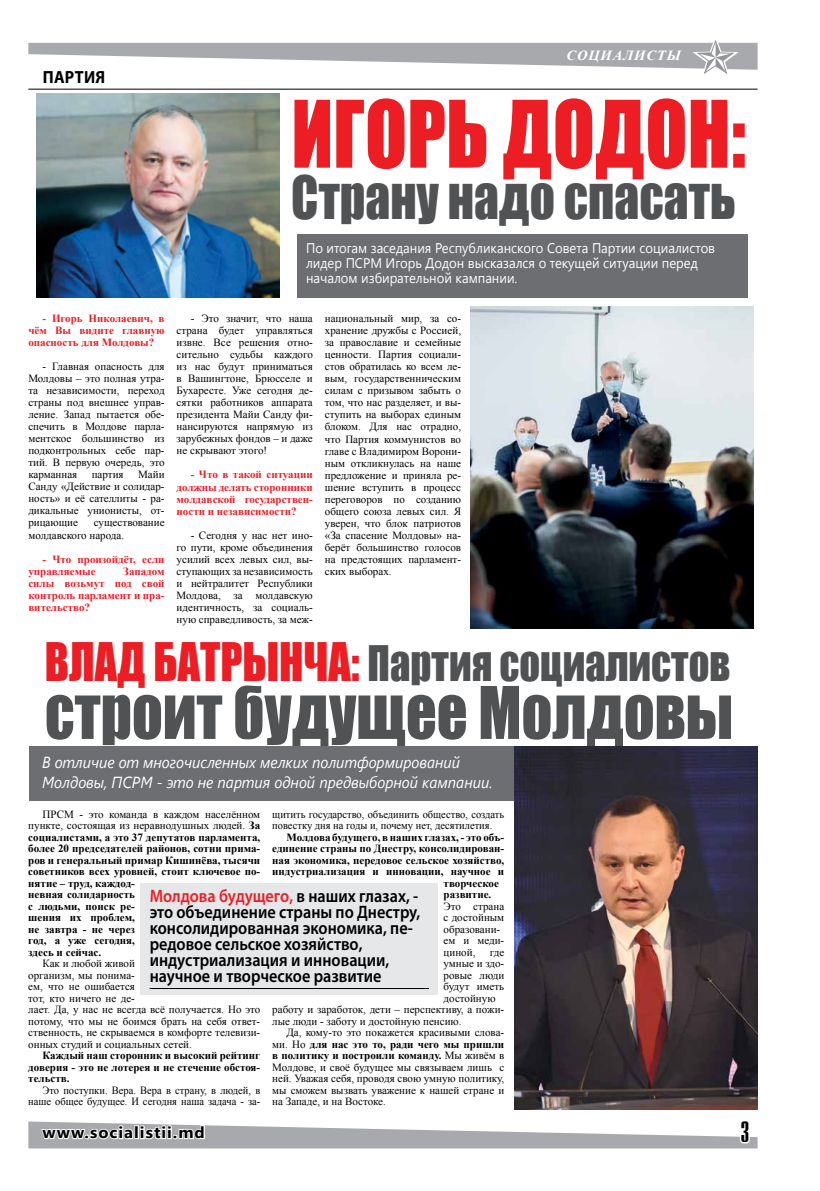
<style>
.page{position:relative;width:820px;height:1191px;background:#fff}
.page>*{position:absolute;margin:0;border:0;box-sizing:border-box;transform-origin:0 0}
.t1{font:85.8px "Impact";color:#ed1d24;scale:.9 1}
.t2{font:67px "Impact";color:#515254;scale:.9 1}
.t3{font:54.9px "Impact";color:#515254;scale:.9 1}
.t4{font:45px "Impact";color:#515254;scale:.9 1}
.t5{font:24px "Compact";color:#000}
.t6{font:600 18px/16px "Myriad Pro";color:#000;scale:.9 1}
.t7{font:700 17.6px "Myriad Pro";letter-spacing:.02em;color:#000;scale:.92 1}
.t8{font:italic 16px/20.2px "Segoe UI";color:#fff;scale:.93 1}
.t9{font:700 16px "Segoe UI";letter-spacing:.06em;color:#000;scale:1.04 1}
.t10{font:14px/15px "Segoe UI";color:#fff;scale:.93 1}
.t11{font:italic 700 14px "Times New Roman";letter-spacing:.06em;color:#fff;scale:1.04 1}
.t12{font:11px/12px "Times New Roman";color:#000;text-align:justify}
.t13{font:700 11px/11.5px "Times New Roman";color:#000}
.t14{font:700 11px/12px "Times New Roman";color:#ed1d24;text-align:justify}
.t15{font:11px/11.5px "Times New Roman";color:#000;text-align:right;scale:.95 1}
.s1{font-size:48.8px;color:#ed1d24}
.s2{font-weight:400}
.s3{color:#ed1d24}
</style>
<div class="page">
<svg style="left:28px;top:40px;width:729px;height:34px"></svg>
<svg style="left:28px;top:1121px;width:729px;height:28px"></svg>
<hr style="left:28px;top:89px;width:729px;height:1px;background:#000">
<div style="left:297px;top:234px;width:450px;height:63px;background:#6d6e71"></div>
<div style="left:29px;top:746px;width:512px;height:54px;background:#6d6e71"></div>
<img style="left:514px;top:746px;width:243px;height:363px">
<div style="left:141px;top:883px;width:297px;height:111px;background:#e6e7e8"></div>
<hr style="left:150px;top:988px;width:279px;height:1px;background:#000">
<img style="left:36px;top:94px;width:243px;height:204px">
<img style="left:470px;top:306px;width:282px;height:322px">
<h3 class="t7" style="left:43px;top:66px;width:69px">ПАРТИЯ</h3>
<p class="t14" style="left:28px;top:312px;width:138px;text-indent:14px">- Игорь Николаевич, в чём Вы видите главную опасность для Молдовы?</p>
<p class="t12" style="left:28px;top:360px;width:138px;text-indent:14px">- Главная опасность для Молдовы – это полная утра&shy;та независимости, переход страны под внешнее управ&shy;ление. Запад пытается обе&shy;спечить в Молдове парла&shy;ментское большинство из подконтрольных себе пар&shy;тий. В первую очередь, это карманная</p>
<p class="t12" style="left:28px;top:468px;width:138px;text-indent:110px">Майи Санду «Действие и солидар&shy;ность» и её сателлиты - ра&shy;дикальные унионисты, от&shy;рицающие</p>
<p class="t12" style="left:92px;top:468px;width:33px">партия</p>
<p class="t12" style="left:28px;top:516px;width:138px;text-indent:65px">существование молдавского народа.</p>
<p class="t14" style="left:28px;top:552px;width:138px;text-indent:14px">- Что произойдёт, если управляемые</p>
<p class="t14" style="left:28px;top:564px;width:138px;text-indent:95px">Западом силы возьмут под свой контроль парламент и пра&shy;вительство?</p>
<p class="t11" style="left:566px;top:46px;width:111px">СОЦИАЛИСТЫ</p>
<h1 class="t1" style="left:291px;top:67px;width:506px">ИГОРЬ ДОДОН:</h1>
<h3 class="t3" style="left:291px;top:155px;width:495px">Страну надо спасать</h3>
<p class="t10" style="left:306px;top:240px;width:441px">По итогам заседания Республиканского Совета Партии социалистов лидер ПСРМ Игорь Додон высказался о текущей ситуации перед началом избирательной кампании.</p>
<p class="t12" style="left:176px;top:312px;width:138px;text-indent:14px">- Это значит, что наша страна будет управляться извне. Все решения отно&shy;сительно судьбы каждого из нас будут приниматься в Вашингтоне, Брюсселе и Бухаресте. Уже сегодня де&shy;сятки работников аппарата президента Майи Санду фи&shy;нансируются напрямую из зарубежных фондов – и даже не скрывают этого!</p>
<p class="t14" style="left:176px;top:468px;width:138px;text-indent:14px">- Что в такой ситуации должны делать сторонники молдавской государствен&shy;ности и независимости?</p>
<p class="t12" style="left:176px;top:528px;width:138px;text-indent:14px">- Сегодня у нас нет ино&shy;го пути, кроме объединения усилий всех левых сил, вы&shy;ступающих за независимость и нейтралитет Республики Молдова, за молдавскую идентичность, за социаль&shy;ную справедливость, за меж-</p>
<p class="t12" style="left:325px;top:312px;width:138px">национальный мир, за со&shy;хранение дружбы с Россией, за православие и семейные ценности. Партия социали&shy;стов обратилась ко всем ле&shy;вым, государственническим силам с призывом забыть о том, что нас разделяет, и вы&shy;ступить на выборах единым блоком. Для нас отрадно, что Партия коммунистов во главе с Владимиром Ворони&shy;ным откликнулась на наше предложение и приняла ре&shy;шение вступить в процесс переговоров по созданию общего союза левых сил. Я уверен, что блок патриотов «За спасение Молдовы» на&shy;берёт большинство голосов на предстоящих парламент&shy;ских выборах.</p>
<h3 class="t4" style="left:45px;top:628px;width:762px"><span class="s1">ВЛАД БАТРЫНЧА:</span> Партия социалистов</h3>
<h2 class="t2" style="left:45px;top:660px;width:765px">строит будущее Молдовы</h2>
<h3 class="t8" style="left:42px;top:751px;width:485px">В отличие от многочисленных мелких политформирований<br>Молдовы, ПСРМ - это не партия одной предвыборной кампании.</h3>
<p class="t13" style="left:28px;top:808px;width:233px;text-indent:14px"><span class="s2">ПРСМ - это команда в каждом населённом пункте, состоящая из неравнодушных людей.</span> За социалистами, а это 37 депутатов парламента, более 20 председателей районов, сотни прима&shy;ров и генеральный примар Кишинёва, тысячи советников всех уровней, стоит ключевое по&shy;нятие – труд, каждод-<br>невная солидарность<br>с людьми, поиск ре-<br>шения их проблем,<br>не завтра - не через<br>год, а уже сегодня,<br>здесь и сейчас.</p>
<p class="t12" style="left:28px;top:957px;width:233px;line-height:11.5px;text-align:left;text-indent:14px">Как и любой живой<br>организм, мы понима-<br>ем, что не ошибается<br>тот, кто ничего не де-<br>лает. Да, у нас не всегда всё получается. Но это потому, что мы не боимся брать на себя ответ&shy;ственность, не скрываемся в комфорте телевизи&shy;онных студий и социальных сетей.</p>
<p class="t13" style="left:28px;top:1049px;width:233px;text-align:justify;text-indent:14px">Каждый наш сторонник и высокий рейтинг доверия - это не лотерея и не стечение обстоя&shy;тельств.</p>
<p class="t15" style="left:28px;top:1084px;width:245px">Это поступки. Вера. Вера в страну, в людей, в наше общее будущее. И сегодня наша задача - за-</p>
<p class="t15" style="left:272px;top:808px;width:245px;text-align:left">щитить государство, объединить общество, создать повестку дня на годы и, почему нет, десятилетия.</p>
<p class="t13" style="left:286px;top:831px;width:219px">Молдова будущего, в наших глазах, - это объ-</p>
<p class="t13" style="left:272px;top:842px;width:233px">единение страны по Днестру, консолидирован-</p>
<p class="t13" style="left:272px;top:854px;width:233px">ная экономика, передовое сельское хозяйство,</p>
<p class="t13" style="left:272px;top:865px;width:233px">индустриализация и инновации, научное и</p>
<p class="t13" style="left:443px;top:877px;width:57px">творческое</p>
<p class="t13" style="left:443px;top:888px;width:49px">развитие.</p>
<p class="t12" style="left:443px;top:900px;width:62px;line-height:11.5px;text-align:left">Это страна с достойным образовани&shy;ем и меди&shy;циной,</p>
<h3 class="t6" style="left:150px;top:887px;width:302px"><span class="s3">Молдова будущего,</span> в наших глазах, - это объединение страны по Днестру, консолидированная экономика, пе&shy;редовое сельское хозяйство, индустриализация и инновации, научное и творческое развитие</h3>
<p class="t12" style="left:489px;top:945px;width:16px">где</p>
<p class="t12" style="left:443px;top:957px;width:62px">умные и здо-</p>
<p class="t12" style="left:443px;top:968px;width:62px">ровые люди</p>
<p class="t12" style="left:443px;top:980px;width:62px">будут иметь</p>
<p class="t12" style="left:443px;top:991px;width:53px">достойную</p>
<p class="t12" style="left:272px;top:1003px;width:233px">работу и заработок, дети – перспективу, а пожи-</p>
<p class="t12" style="left:272px;top:1014px;width:191px">лые люди - заботу и достойную пенсию.</p>
<p class="t12" style="left:286px;top:1026px;width:219px">Да, кому-то это покажется красивыми слова-</p>
<p class="t13" style="left:272px;top:1037px;width:233px"><span class="s2">ми. Но</span> для нас это то, ради чего мы пришли</p>
<p class="t13" style="left:272px;top:1049px;width:233px">в политику и построили команду. <span class="s2">Мы живём в</span></p>
<p class="t12" style="left:272px;top:1060px;width:233px">Молдове, и своё будущее мы связываем лишь с</p>
<p class="t12" style="left:272px;top:1072px;width:233px">ней. Уважая себя, проводя свою умную политику,</p>
<p class="t12" style="left:272px;top:1083px;width:233px">мы сможем вызвать уважение к нашей стране и</p>
<p class="t12" style="left:272px;top:1095px;width:115px">на Западе, и на Востоке.</p>
<h3 class="t9" style="left:43px;top:1121px;width:157px">www.socialistii.md</h3>
<h3 class="t5" style="left:740px;top:1117px;width:10px">3</h3>
</div>
